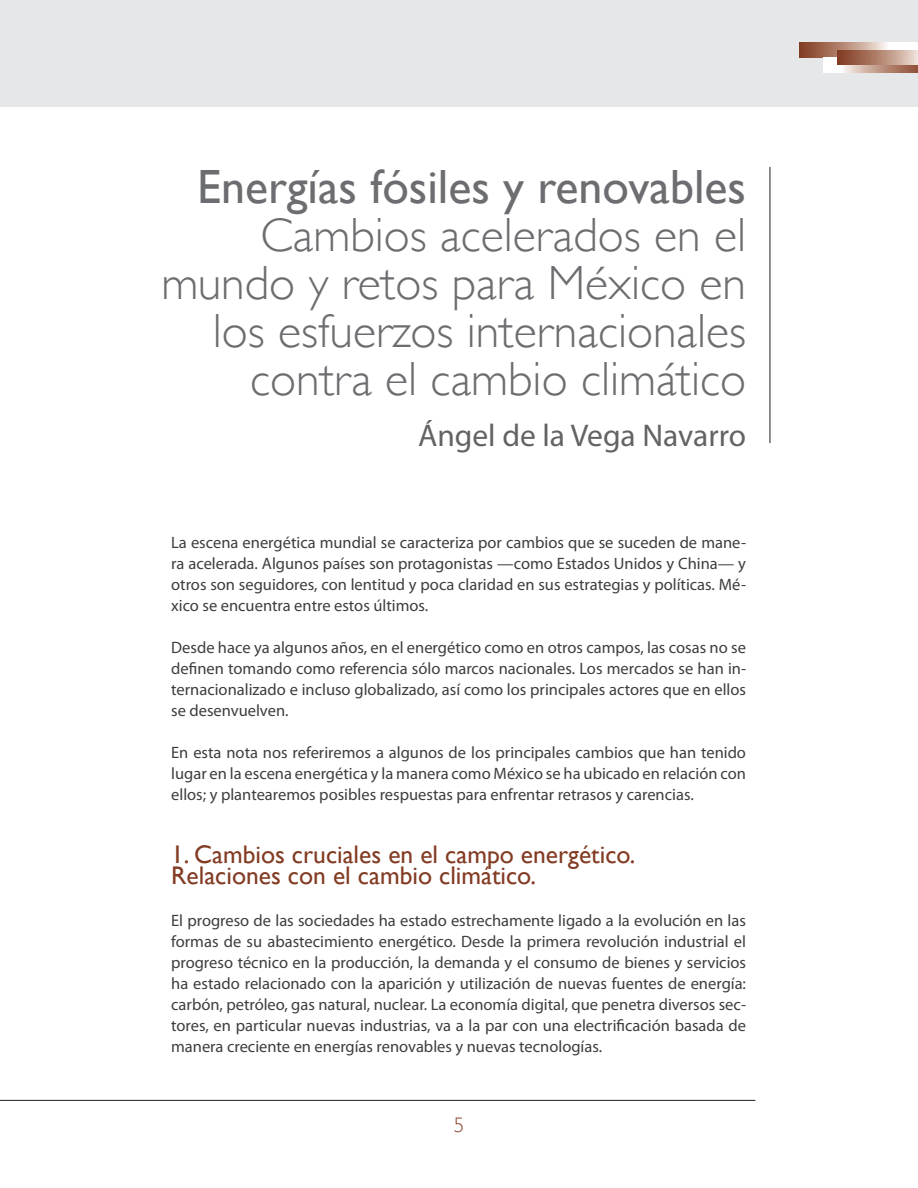
<style>
.page{position:relative;width:918px;height:1188px;background:#fff}
.page>*{position:absolute;margin:0;border:0;box-sizing:border-box;transform-origin:0 0}
.Nota_al_pie{font:300 48px/48px "Gill Sans";color:#6c6d70;text-align:right}
.Nota_al_pie-2{font:48px "Gill Sans";color:#6c6d70}
.Nota_al_pie-3{font:31.5px "Myriad Pro";color:#636366}
.Titulo{font:25.5px "Gill Sans";color:#833c24}
.t1{font:300 21px "Gill Sans";color:#8c4a33}
.Cuerpo{font:16.5px/21px "Myriad Pro";color:#3e3e3f;text-align:justify}
</style>
<div class="page">
<div style="left:0;top:0;width:918px;height:107px;background:#e6e7e9"></div>
<svg style="left:799px;top:43px;width:119px;height:14px"></svg>
<svg style="left:823px;top:57px;width:95px;height:15px"></svg>
<svg style="left:838px;top:50px;width:80px;height:15px"></svg>
<hr style="left:0;top:1100px;width:755px;height:1px;background:#231f20">
<hr style="left:770px;top:167px;width:1px;height:276px;background:#231f20">
<p class="Nota_al_pie-2" style="left:197px;top:159px;width:551px">Energías fósiles y renovables</p>
<p class="Nota_al_pie" style="left:260px;top:209px;width:487px">Cambios acelerados en el</p>
<p class="Nota_al_pie" style="left:161px;top:257px;width:586px">mundo y retos para México en los esfuerzos internacionales contra el cambio climático</p>
<p class="Nota_al_pie-3" style="left:418px;top:416px;width:329px">Ángel de la Vega Navarro</p>
<p class="Cuerpo" style="left:171px;top:532px;width:576px">La escena energética mundial se caracteriza por cambios que se suceden de mane&shy;ra acelerada. Algunos países son protagonistas —como Estados Unidos y China— y otros son seguidores, con lentitud y poca claridad en sus estrategias y políticas. Mé&shy;xico se encuentra entre estos últimos.</p>
<p class="Cuerpo" style="left:171px;top:637px;width:576px">Desde hace ya algunos años, en el energético como en otros campos, las cosas no se definen tomando como referencia sólo marcos nacionales. Los mercados se han in&shy;ternacionalizado e incluso globalizado, así como los principales actores que en ellos se desenvuelven.</p>
<p class="Cuerpo" style="left:171px;top:742px;width:576px">En esta nota nos referiremos a algunos de los principales cambios que han tenido lugar en la escena energética y la manera como México se ha ubicado en relación con ellos; y plantearemos posibles respuestas para enfrentar retrasos y carencias.</p>
<p class="Titulo" style="left:171px;top:839px;width:466px">1. Cambios cruciales en el campo energético.</p>
<p class="Titulo" style="left:171px;top:860px;width:366px">Relaciones con el cambio climático.</p>
<p class="Cuerpo" style="left:171px;top:910px;width:576px">El progreso de las sociedades ha estado estrechamente ligado a la evolución en las formas de su abastecimiento energético. Desde la primera revolución industrial el progreso técnico en la producción, la demanda y el consumo de bienes y servicios ha estado relacionado con la aparición y utilización de nuevas fuentes de energía: carbón, petróleo, gas natural, nuclear. La economía digital, que penetra diversos sec&shy;tores, en particular nuevas industrias, va a la par con una electrificación basada de manera creciente en energías renovables y nuevas tecnologías.</p>
<p class="t1" style="left:454px;top:1108px;width:12px">5</p>
</div>
